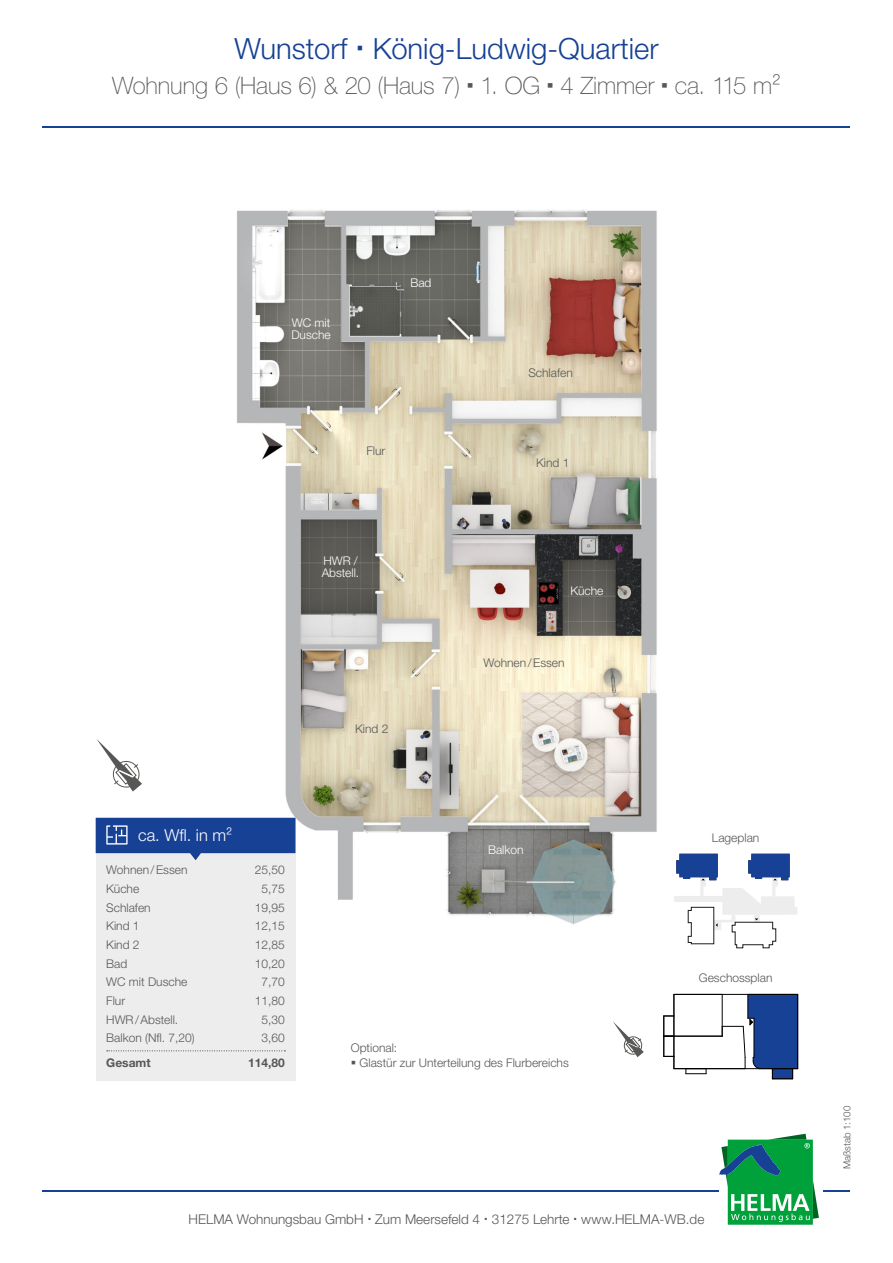
<style>
.page{position:relative;width:893px;height:1263px;background:#fff}
.page>*{position:absolute;margin:0;border:0;box-sizing:border-box;transform-origin:0 0}
.t1{font:300 29.25px "Helvetica Neue LTW1 G";color:#164194}
.t2{font:100 24px "Helvetica Neue LTW1 G";letter-spacing:-.005em;color:#575756}
.t3{font:300 24px "Helvetica Neue LTW1 G";letter-spacing:-.005em;color:#575756}
.t4{font:300 16.5px "Helvetica Neue LTW1 G";color:#fff}
.t5{font:300 13.5px "Helvetica Neue LTW1 G";color:#575756}
.t6{font:300 12px "Helvetica Neue LTW1 G";color:#575756}
.t7{font:300 12px/12px "Helvetica Neue LTW1 G";color:#fff}
.t8{font:700 12px "Helvetica Neue LTW1 G";color:#575756}
.t9{font:300 9.75px "Helvetica Neue LTW1 G";color:#575756}
.s1{font-size:39px}
</style>
<div class="page">
<hr style="left:43px;top:1191px;width:807px;height:1px;background:#164194">
<hr style="left:43px;top:126px;width:807px;height:2px;background:#164194">
<div style="left:719px;top:1134px;width:104px;height:91px;background:#fff"></div>
<svg style="left:719px;top:1134px;width:100px;height:91px"></svg>
<img style="left:95px;top:209px;width:695px;height:740px">
<hr style="left:674px;top:1036px;width:48px;height:1px;background:#000">
<hr style="left:674px;top:1068px;width:124px;height:1px;background:#000">
<hr style="left:674px;top:994px;width:124px;height:1px;background:#000">
<svg style="left:722px;top:994px;width:76px;height:85px"></svg>
<svg style="left:663px;top:994px;width:12px;height:75px"></svg>
<svg style="left:686px;top:1069px;width:21px;height:5px"></svg>
<svg style="left:613px;top:1022px;width:31px;height:35px"></svg>
<svg style="left:674px;top:854px;width:123px;height:94px"></svg>
<svg style="left:96px;top:739px;width:46px;height:52px"></svg>
<div style="left:96px;top:853px;width:200px;height:227px;background:#ededed"></div>
<svg style="left:107px;top:1050px;width:178px;height:1px"></svg>
<svg style="left:96px;top:818px;width:200px;height:42px;background:#3c5fa3"></svg>
<h1 class="t1" style="left:234px;top:30px;width:426px">Wunstorf König-Ludwig-Quartier</h1>
<h2 class="t2" style="left:112px;top:71px;width:670px">Wohnung 6 (Haus 6) &amp; 20 (Haus 7) 1. OG 4 Zimmer ca. 115 m²</h2>
<h2 class="t3" style="left:94px;top:77px;width:465px"><span class="s1">Wohnung 6</span> (Haus 6) <span class="s1">&amp; 20</span> (Haus 7)</h2>
<h3 class="t4" style="left:138px;top:825px;width:96px">ca. Wfl. in m²</h3>
<p class="t7" style="left:291px;top:317px;width:41px">WC mit<br>Dusche</p>
<p class="t7" style="left:410px;top:277px;width:23px">Bad</p>
<p class="t6" style="left:367px;top:443px;width:20px">Flur</p>
<p class="t7" style="left:322px;top:554px;width:39px">HWR /<br>Abstell.</p>
<p class="t6" style="left:355px;top:722px;width:35px">Kind 2</p>
<p class="t6" style="left:528px;top:366px;width:46px">Schlafen</p>
<p class="t6" style="left:536px;top:455px;width:35px">Kind 1</p>
<p class="t7" style="left:570px;top:585px;width:34px">Küche</p>
<p class="t6" style="left:483px;top:656px;width:83px">Wohnen / Essen</p>
<p class="t7" style="left:488px;top:843px;width:37px">Balkon</p>
<p class="t6" style="left:106px;top:863px;width:83px">Wohnen / Essen</p>
<p class="t6" style="left:255px;top:863px;width:32px">25,50</p>
<p class="t6" style="left:106px;top:881px;width:34px">Küche</p>
<p class="t6" style="left:262px;top:881px;width:25px">5,75</p>
<p class="t6" style="left:106px;top:900px;width:46px">Schlafen</p>
<p class="t6" style="left:255px;top:900px;width:32px">19,95</p>
<p class="t6" style="left:106px;top:919px;width:35px">Kind 1</p>
<p class="t6" style="left:255px;top:919px;width:32px">12,15</p>
<p class="t6" style="left:106px;top:937px;width:35px">Kind 2</p>
<p class="t6" style="left:255px;top:937px;width:32px">12,85</p>
<p class="t6" style="left:106px;top:956px;width:23px">Bad</p>
<p class="t6" style="left:255px;top:956px;width:32px">10,20</p>
<p class="t6" style="left:106px;top:975px;width:83px">WC mit Dusche</p>
<p class="t6" style="left:262px;top:975px;width:25px">7,70</p>
<p class="t6" style="left:106px;top:993px;width:20px">Flur</p>
<p class="t6" style="left:255px;top:993px;width:32px">11,80</p>
<p class="t6" style="left:106px;top:1012px;width:73px">HWR / Abstell.</p>
<p class="t6" style="left:262px;top:1012px;width:25px">5,30</p>
<p class="t6" style="left:106px;top:1031px;width:90px">Balkon (Nfl. 7,20)</p>
<p class="t6" style="left:262px;top:1031px;width:25px">3,60</p>
<p class="t8" style="left:106px;top:1056px;width:46px">Gesamt</p>
<p class="t8" style="left:248px;top:1056px;width:38px">114,80</p>
<p class="t6" style="left:351px;top:1041px;width:48px">Optional:</p>
<p class="t6" style="left:351px;top:1056px;width:219px">▪ Glastür zur Unterteilung des Flurbereichs</p>
<p class="t6" style="left:712px;top:830px;width:49px">Lageplan</p>
<p class="t6" style="left:699px;top:971px;width:75px">Geschossplan</p>
<p class="t5" style="left:189px;top:1210px;width:517px">HELMA Wohnungsbau GmbH Zum Meersefeld 4 31275 Lehrte www.HELMA-WB.de</p>
<p class="t9" style="left:841px;top:1169px;width:65px;rotate:-90deg">Maßstab 1:100</p>
</div>
